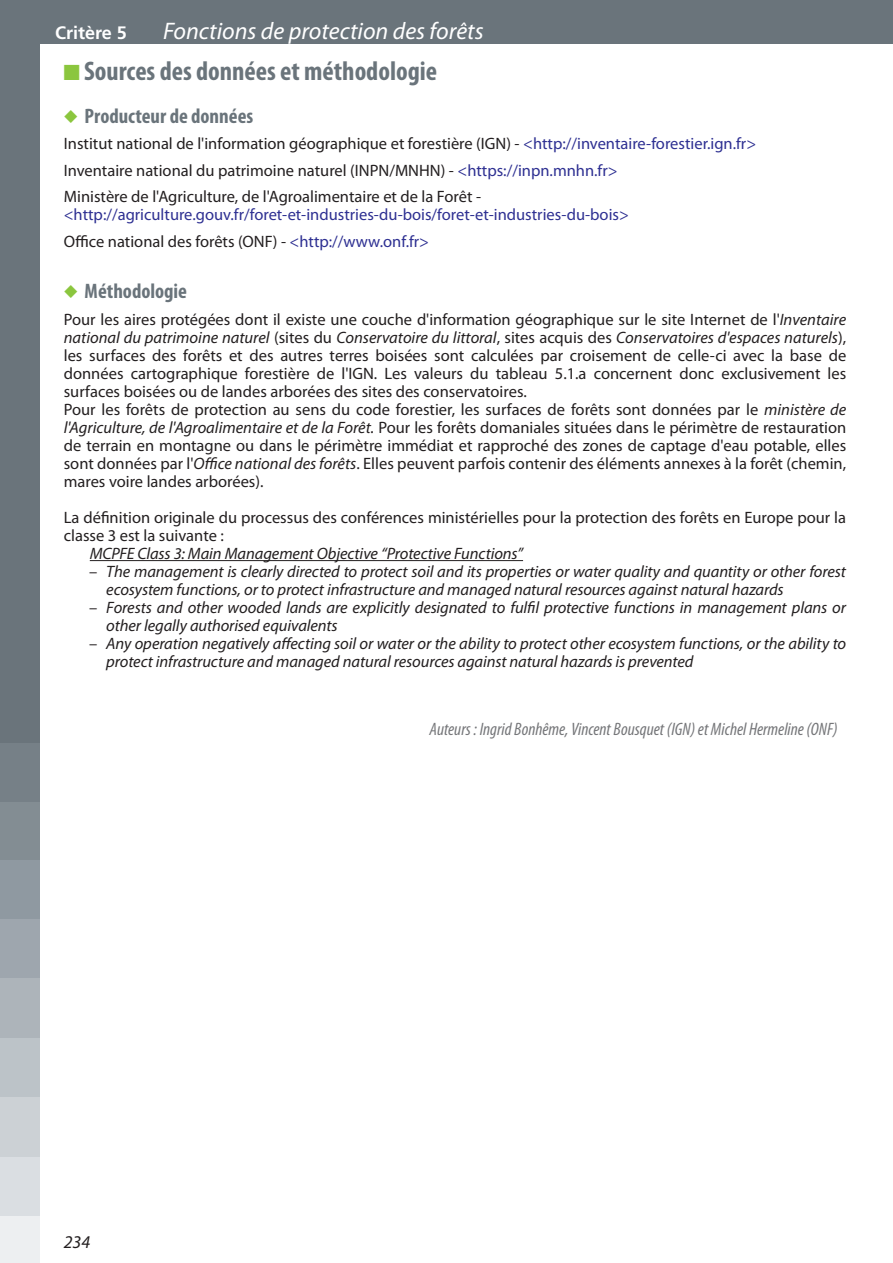
<style>
.page{position:relative;width:893px;height:1263px;background:#fff}
.page>*{position:absolute;margin:0;border:0;box-sizing:border-box;transform-origin:0 0}
.t1{font:700 condensed 27px "Myriad Pro";color:#6a747b}
.t2{font:italic 24px "Myriad Pro";color:#fff}
.t3{font:700 condensed 21px "Myriad Pro";color:#6a747b}
.t4{font:italic condensed 18px "Myriad Pro";color:#757679}
.t5{font:700 18px "Frutiger";color:#fff}
.t6{font:italic 18px "Myriad Pro";color:#231f20}
.t7{font:16.5px/18px "Myriad Pro";color:#231f20}
.t8{font:italic 16.5px/18px "Myriad Pro";letter-spacing:-.005em;color:#231f20}
.t9{font:16.5px/26.5px "Myriad Pro";color:#2e3092}
.s1{font-family:"Monotype Sorts";font-weight:400;font-stretch:normal;font-size:21px;color:#8bc63e}
.s2{color:#2e3092}
.s3{color:#231f20}
.s4{font-style:italic}
.s5{font-style:normal}
</style>
<div class="page">
<div style="left:1px;top:0;width:892px;height:44px;background:#6a747b"></div>
<div style="left:0;top:0;width:39px;height:1263px;background:#6a747b"></div>
<div style="left:0;top:744px;width:39px;height:59px;background:#768087"></div>
<div style="left:0;top:802px;width:39px;height:60px;background:#838d93"></div>
<div style="left:0;top:860px;width:39px;height:60px;background:#8f99a1"></div>
<div style="left:0;top:919px;width:39px;height:60px;background:#9ea6ae"></div>
<div style="left:0;top:978px;width:39px;height:60px;background:#adb4ba"></div>
<div style="left:0;top:1038px;width:39px;height:59px;background:#bcc3c8"></div>
<div style="left:0;top:1097px;width:39px;height:60px;background:#ccd1d5"></div>
<div style="left:0;top:1157px;width:39px;height:59px;background:#dadee2"></div>
<div style="left:0;top:1216px;width:39px;height:47px;background:#edeff1"></div>
<hr style="left:90px;top:560px;width:433px;height:1px;background:#231f20">
<p class="t5" style="left:55px;top:22px;width:73px">Critère 5</p>
<h2 class="t2" style="left:163px;top:16px;width:322px">Fonctions de protection des forêts</h2>
<h1 class="t1" style="left:64px;top:54px;width:375px"><span class="s1">n</span> Sources des données et méthodologie</h1>
<p class="t3" style="left:85px;top:103px;width:170px">Producteur de données</p>
<p class="t7" style="left:64px;top:130px;width:694px;line-height:26.5px">Institut national de l'information géographique et forestière (IGN) - <span class="s2">&lt;http://inventaire-forestier.ign.fr&gt;<br></span>Inventaire national du patrimoine naturel (INPN/MNHN) - <span class="s2">&lt;https://inpn.mnhn.fr&gt;<br></span>Ministère de l'Agriculture, de l'Agroalimentaire et de la Forêt -</p>
<p class="t9" style="left:64px;top:201px;width:567px">&lt;http://agriculture.gouv.fr/foret-et-industries-du-bois/foret-et-industries-du-bois&gt;<br><span class="s3">Office national des forêts (ONF) -</span> &lt;http://www.onf.fr&gt;</p>
<p class="t3" style="left:85px;top:278px;width:104px">Méthodologie</p>
<p class="t7" style="left:64px;top:310px;width:784px">Pour les aires protégées dont il existe une couche d'information géographique sur le site Internet de l'<span class="s4">Inventaire national du patrimoine naturel</span> (sites du <span class="s4">Conservatoire du littoral</span>, sites acquis des <span class="s4">Conservatoires d'espaces naturels</span>), les surfaces des forêts et des autres terres boisées sont calculées par croisement de celle-ci avec la base de données cartographique forestière de l'IGN. Les valeurs du tableau 5.1.a concernent donc exclusivement les surfaces boisées ou de landes arborées des sites des conservatoires.<br>Pour les forêts de protection au sens du code forestier, les surfaces de forêts sont données par le <span class="s4">ministère de l'Agriculture, de l'Agroalimentaire et de la Forêt.</span> Pour les forêts domaniales situées dans le périmètre de restauration de terrain en montagne ou dans le périmètre immédiat et rapproché des zones de captage d'eau potable, elles sont données par l'<span class="s4">Office national des forêts</span>. Elles peuvent parfois contenir des éléments annexes à la forêt (chemin, mares voire landes arborées).</p>
<p class="t7" style="left:64px;top:508px;width:784px">La définition originale du processus des conférences ministérielles pour la protection des forêts en Europe pour la classe 3 est la suivante :</p>
<p class="t8" style="left:90px;top:544px;width:435px">MCPFE Class 3: Main Management Objective “Protective Functions”</p>
<p class="t8" style="left:106px;top:562px;width:741px;text-indent:-17px"><span class="s5">–</span> The management is clearly directed to protect soil and its properties or water quality and quantity or other forest ecosystem functions, or to protect infrastructure and managed natural resources against natural hazards</p>
<p class="t8" style="left:106px;top:598px;width:741px;text-indent:-17px"><span class="s5">–</span> Forests and other wooded lands are explicitly designated to fulfil protective functions in management plans or other legally authorised equivalents</p>
<p class="t8" style="left:106px;top:634px;width:741px;text-indent:-17px"><span class="s5">–</span> Any operation negatively affecting soil or water or the ability to protect other ecosystem functions, or the ability to protect infrastructure and managed natural resources against natural hazards is prevented</p>
<p class="t6" style="left:64px;top:1231px;width:28px">234</p>
<p class="t4" style="left:429px;top:718px;width:410px">Auteurs : Ingrid Bonhême, Vincent Bousquet (IGN) et Michel Hermeline (ONF)</p>
</div>
